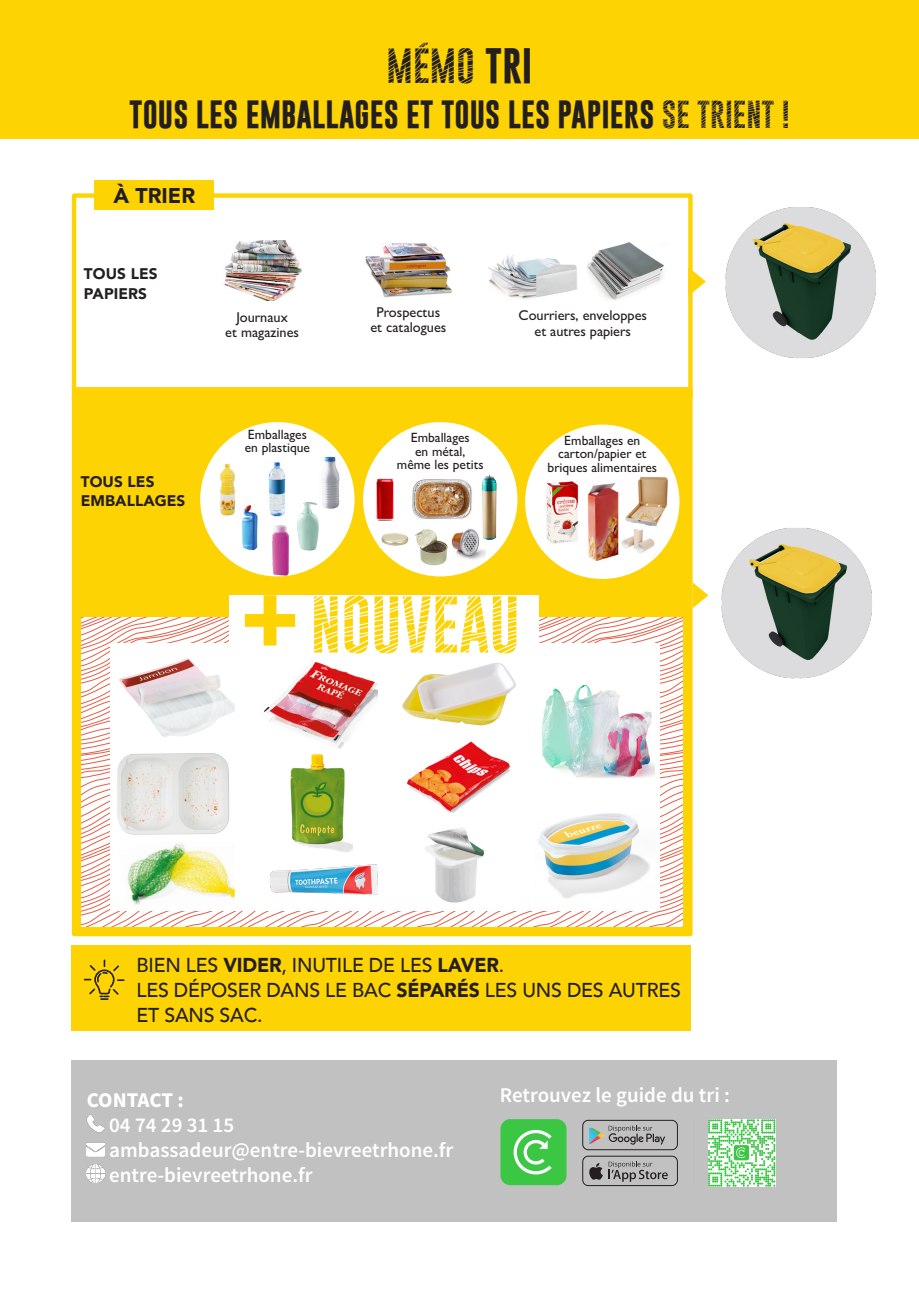
<style>
.page{position:relative;width:919px;height:1289px;background:#fff}
.page>*{position:absolute;margin:0;border:0;box-sizing:border-box;transform-origin:0 0}
.t1{font:58.5px "Gobold CUTS";color:#fed304}
.t2{font:36px "Gobold CUTS";color:#231f20}
.t3{font:700 28.5px "Gobold";letter-spacing:.005em;color:#231f20}
.t4{font:900 21.3px "Avenir";color:#231f20}
.t5{font:600 21px/25.2px "Source Sans Pro";color:#fff}
.t6{font:700 21px "Source Sans Pro";letter-spacing:-.01em;color:#fff}
.t7{font:500 20.1px/25.3px "Avenir";letter-spacing:-.01em;color:#231f20}
.t8{font:900 15.3px/19.4px "Avenir";letter-spacing:.005em;color:#231f20}
.t9{font:500 14.25px/15.3px "Gill Sans MT Pro";color:#231f20;text-align:center}
.t10{font:500 13.5px/13.5px "Gill Sans MT Pro";color:#231f20;text-align:center}
.s1{font-family:"Gobold";font-weight:700}
.s2{font-family:"Gobold CUTS";font-weight:400}
.s3{font-weight:900}
</style>
<div class="page">
<div style="left:0;top:0;width:918px;height:139px;background:#fed304"></div>
<div style="left:72px;top:193px;width:620px;height:206px;border:4px solid #fed304"></div>
<div style="left:71px;top:1059px;width:765px;height:162px;background:#c1c1c2"></div>
<div style="left:72px;top:387px;width:620px;height:549px;background:#fed304"></div>
<div style="left:95px;top:180px;width:119px;height:30px;background:#fed304"></div>
<img style="left:224px;top:241px;width:78px;height:60px">
<img style="left:488px;top:255px;width:89px;height:44px">
<img style="left:587px;top:242px;width:77px;height:58px">
<img style="left:365px;top:243px;width:87px;height:55px">
<svg style="left:687px;top:265px;width:19px;height:33px"></svg>
<svg style="left:692px;top:582px;width:16px;height:26px"></svg>
<img style="left:87px;top:1114px;width:18px;height:18px">
<img style="left:87px;top:1142px;width:18px;height:15px">
<img style="left:87px;top:1164px;width:18px;height:18px">
<div style="left:198px;top:420px;width:158px;height:158px;background:#fff;border-radius:50%"></div>
<div style="left:197px;top:418px;width:161px;height:162px;border:3px solid #fed304;border-radius:50%"></div>
<img style="left:268px;top:462px;width:18px;height:55px">
<img style="left:242px;top:505px;width:16px;height:46px">
<img style="left:322px;top:453px;width:22px;height:56px">
<img style="left:270px;top:525px;width:21px;height:52px">
<img style="left:220px;top:463px;width:16px;height:53px">
<img style="left:297px;top:502px;width:22px;height:48px">
<div style="left:361px;top:420px;width:158px;height:158px;background:#fff;border-radius:50%"></div>
<div style="left:359px;top:418px;width:162px;height:162px;border:3px solid #fed304;border-radius:50%"></div>
<img style="left:451px;top:529px;width:35px;height:31px">
<img style="left:415px;top:529px;width:33px;height:37px">
<img style="left:381px;top:533px;width:28px;height:13px">
<img style="left:412px;top:479px;width:60px;height:40px">
<img style="left:376px;top:478px;width:18px;height:43px">
<img style="left:482px;top:474px;width:14px;height:66px">
<div style="left:523px;top:423px;width:158px;height:157px;background:#fff;border-radius:50%"></div>
<div style="left:521px;top:421px;width:161px;height:161px;border:3px solid #fed304;border-radius:50%"></div>
<img style="left:587px;top:483px;width:32px;height:78px">
<img style="left:546px;top:481px;width:33px;height:63px">
<img style="left:621px;top:529px;width:34px;height:24px">
<img style="left:625px;top:476px;width:43px;height:51px">
<svg style="left:81px;top:617px;width:601px;height:309px;background:#f9ded9"></svg>
<div style="left:110px;top:642px;width:549px;height:268px;background:#fff"></div>
<div style="left:229px;top:595px;width:309px;height:60px;background:#fff"></div>
<svg style="left:245px;top:595px;width:50px;height:50px"></svg>
<img style="left:119px;top:658px;width:116px;height:79px">
<img style="left:117px;top:753px;width:112px;height:81px">
<img style="left:270px;top:864px;width:108px;height:31px">
<img style="left:407px;top:741px;width:104px;height:71px">
<img style="left:264px;top:661px;width:114px;height:88px">
<img style="left:476px;top:663px;width:21px;height:5px">
<img style="left:538px;top:813px;width:112px;height:85px">
<img style="left:541px;top:685px;width:113px;height:93px">
<img style="left:290px;top:753px;width:62px;height:99px">
<img style="left:425px;top:812px;width:59px;height:91px">
<img style="left:127px;top:843px;width:108px;height:62px">
<div style="left:71px;top:945px;width:619px;height:86px;background:#fed304"></div>
<svg style="left:83px;top:959px;width:42px;height:41px"></svg>
<img style="left:725px;top:207px;width:151px;height:152px">
<img style="left:708px;top:528px;width:164px;height:151px">
<div style="left:500px;top:1119px;width:66px;height:66px;background:#3bc744;border-radius:10px"></div>
<svg style="left:513px;top:1130px;width:38px;height:45px"></svg>
<svg style="left:589px;top:1163px;width:13px;height:16px"></svg>
<svg style="left:608px;top:1161px;width:59px;height:20px"></svg>
<div style="left:582px;top:1155px;width:95px;height:30px;border:1px solid #231f20;border-radius:6px"></div>
<div style="left:582px;top:1119px;width:95px;height:31px;border:1px solid #231f20;border-radius:6px"></div>
<svg style="left:589px;top:1125px;width:76px;height:19px"></svg>
<hr style="left:692px;top:1119px;width:1px;height:66px;background:#bcbdc0">
<img style="left:708px;top:1119px;width:67px;height:67px">
<h2 class="t2" style="left:386px;top:43px;width:147px">MÉMO <span class="s1">TRI</span></h2>
<h3 class="t3" style="left:129px;top:95px;width:662px">TOUS LES EMBALLAGES ET TOUS LES PAPIERS <span class="s2">SE TRIENT !</span></h3>
<h3 class="t4" style="left:113px;top:177px;width:83px">À TRIER</h3>
<p class="t8" style="left:84px;top:264px;width:75px">TOUS LES<br>PAPIERS</p>
<p class="t8" style="left:81px;top:471px;width:106px">TOUS LES<br>EMBALLAGES</p>
<p class="t9" style="left:225px;top:309px;width:75px">Journaux<br>et magazines</p>
<p class="t9" style="left:370px;top:304px;width:77px">Prospectus et catalogues</p>
<p class="t9" style="left:518px;top:308px;width:130px">Courriers, enveloppes et autres papiers</p>
<p class="t10" style="left:245px;top:427px;width:67px;text-align:left">Emballages en plastique</p>
<p class="t10" style="left:397px;top:431px;width:88px">Emballages<br>en métal, même les petits</p>
<p class="t10" style="left:547px;top:433px;width:111px">Emballages en carton/papier et briques alimentaires</p>
<h1 class="t1" style="left:310px;top:587px;width:211px">NOUVEAU</h1>
<h3 class="t7" style="left:136px;top:950px;width:546px">BIEN LES <span class="s3">VIDER</span>, INUTILE DE LES <span class="s3">LAVER</span>.<br>LES DÉPOSER DANS LE BAC <span class="s3">SÉPARÉS</span> LES UNS DES AUTRES<br>ET SANS SAC.</h3>
<h3 class="t6" style="left:87px;top:1085px;width:99px">CONTACT :</h3>
<h3 class="t5" style="left:109px;top:1112px;width:346px">04 74 29 31 15 ambassadeur@entre-bievreetrhone.fr entre-bievreetrhone.fr</h3>
<h3 class="t5" style="left:500px;top:1083px;width:231px">Retrouvez le guide du tri :</h3>
</div>
